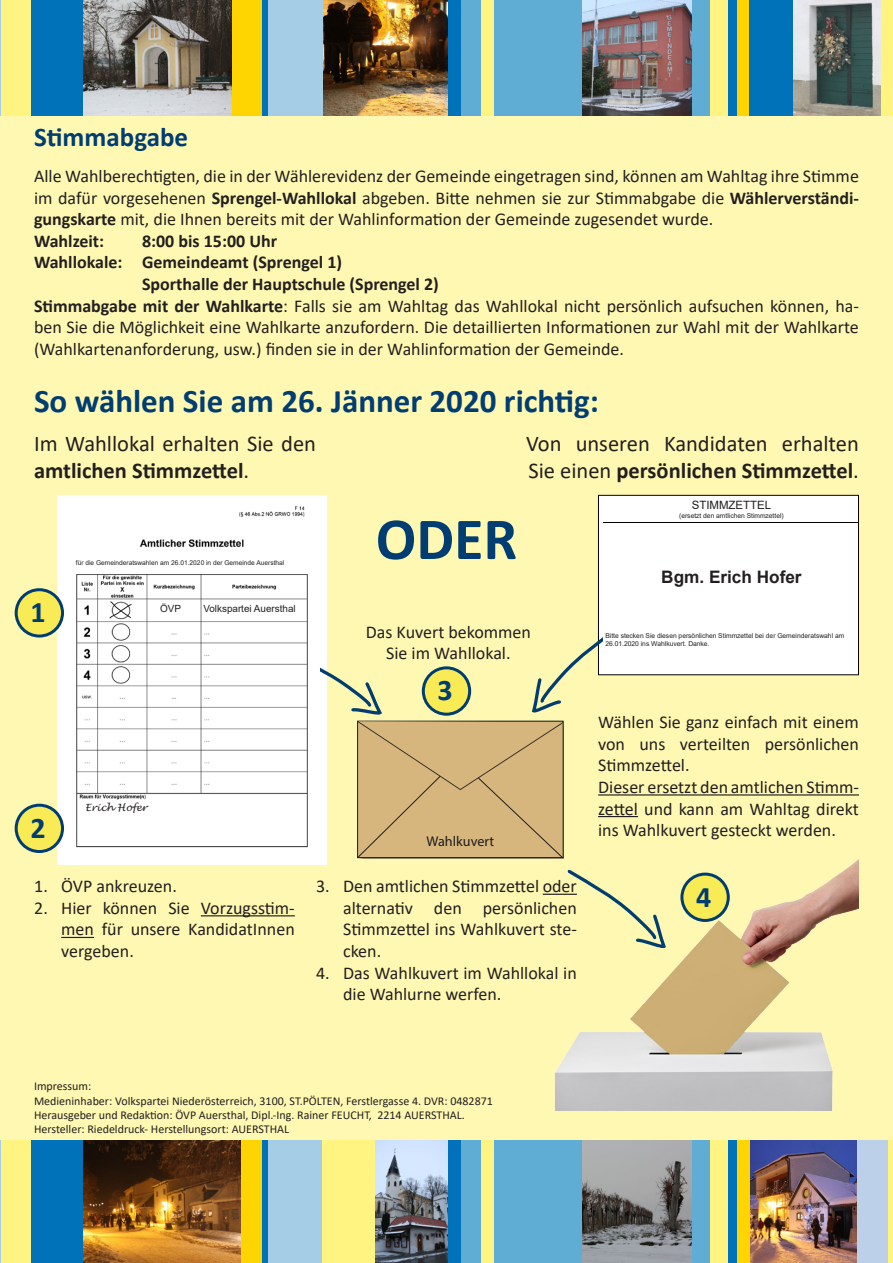
<style>
.page{position:relative;width:893px;height:1263px;background:#fff}
.page>*{position:absolute;margin:0;border:0;box-sizing:border-box;transform-origin:0 0}
.t1{font:700 60px "Calibri";color:#003d72}
.t2{font:700 33px "Calibri";color:#003d72}
.t3{font:700 30px "Calibri";color:#003d72}
.t4{font:700 27px "Calibri";color:#003d72}
.t5{font:22.5px/27px "Calibri";color:#231f20}
.t6{font:18px/21.6px "Calibri";color:#231f20;text-align:justify}
.t7{font:700 18px "Calibri";color:#231f20}
.t8{font:700 17.25px "Arial";color:#231f20}
.t9{font:14.25px "Myriad Pro";color:#1d1d1b}
.t10{font:12px "Calibri";color:#231f20}
.t11{font:11.4px "Arial";color:#231f20}
.t12{font:9.9px "Arial";color:#231f20}
.t13{font:italic 9.9px "Lucida Handwriting";color:#231f20}
.t14{font:6.75px/7.6px "Arial";color:#231f20}
.t15{font:6.6px "Arial";color:#231f20}
.s1{font-weight:700}
</style>
<div class="page">
<img style="left:750px;top:1140px;width:107px;height:123px">
<img style="left:323px;top:0;width:125px;height:116px">
<img style="left:582px;top:0;width:110px;height:116px">
<img style="left:582px;top:1140px;width:110px;height:123px">
<img style="left:794px;top:0;width:87px;height:116px">
<img style="left:83px;top:1140px;width:158px;height:123px">
<img style="left:375px;top:1140px;width:73px;height:123px">
<img style="left:83px;top:0;width:149px;height:116px">
<div style="left:1px;top:0;width:31px;height:126px;background:#fff381"></div>
<hr style="left:0;top:0;width:1px;height:127px;background:#a5cde5">
<div style="left:32px;top:0;width:51px;height:130px;background:#0072b9"></div>
<div style="left:232px;top:0;width:30px;height:127px;background:#fed500"></div>
<div style="left:737px;top:0;width:12px;height:121px;background:#fed500"></div>
<div style="left:262px;top:0;width:6px;height:125px;background:#0072b9"></div>
<div style="left:268px;top:0;width:55px;height:130px;background:#a5cde5"></div>
<div style="left:461px;top:0;width:20px;height:121px;background:#5fadd5"></div>
<div style="left:494px;top:0;width:88px;height:121px;background:#5fadd5"></div>
<div style="left:448px;top:0;width:13px;height:121px;background:#0072b9"></div>
<div style="left:481px;top:0;width:13px;height:121px;background:#fff381"></div>
<div style="left:692px;top:0;width:18px;height:121px;background:#5fadd5"></div>
<div style="left:710px;top:0;width:18px;height:121px;background:#fff381"></div>
<div style="left:881px;top:0;width:12px;height:121px;background:#fff381"></div>
<div style="left:728px;top:0;width:9px;height:121px;background:#0072b9"></div>
<div style="left:749px;top:0;width:43px;height:121px;background:#0072b9"></div>
<div style="left:1px;top:1137px;width:31px;height:126px;background:#fff381"></div>
<hr style="left:0;top:1137px;width:1px;height:126px;background:#a5cde5">
<div style="left:32px;top:1137px;width:51px;height:126px;background:#0072b9"></div>
<div style="left:241px;top:1137px;width:21px;height:126px;background:#fed500"></div>
<div style="left:736px;top:1137px;width:14px;height:126px;background:#fed500"></div>
<div style="left:262px;top:1137px;width:6px;height:126px;background:#0072b9"></div>
<div style="left:268px;top:1137px;width:55px;height:126px;background:#a5cde5"></div>
<div style="left:461px;top:1137px;width:20px;height:126px;background:#5fadd5"></div>
<div style="left:494px;top:1137px;width:88px;height:126px;background:#5fadd5"></div>
<div style="left:448px;top:1137px;width:13px;height:126px;background:#0072b9"></div>
<div style="left:481px;top:1137px;width:13px;height:126px;background:#fff381"></div>
<div style="left:323px;top:1137px;width:52px;height:126px;background:#fff381"></div>
<div style="left:692px;top:1137px;width:18px;height:126px;background:#5fadd5"></div>
<div style="left:710px;top:1137px;width:18px;height:126px;background:#fff381"></div>
<svg style="left:887px;top:1140px;width:6px;height:123px"></svg>
<div style="left:857px;top:1137px;width:30px;height:126px;background:#bcd1e9"></div>
<div style="left:728px;top:1137px;width:9px;height:126px;background:#0072b9"></div>
<div style="left:0;top:116px;width:893px;height:1024px;background:#fff8b2"></div>
<div style="left:598px;top:495px;width:260px;height:180px;background:#fff"></div>
<svg style="left:603px;top:522px;width:254px;height:1px"></svg>
<div style="left:598px;top:495px;width:261px;height:180px;border:1px solid #000"></div>
<img style="left:541px;top:858px;width:318px;height:252px">
<img style="left:58px;top:495px;width:268px;height:369px">
<div style="left:160px;top:605px;width:27px;height:11px;background:#fff"></div>
<div style="left:203px;top:605px;width:102px;height:10px;background:#fff"></div>
<div style="left:85px;top:803px;width:102px;height:10px;background:#fff"></div>
<svg style="left:109px;top:600px;width:23px;height:19px"></svg>
<div style="left:76px;top:560px;width:249px;height:13px;background:#fff"></div>
<div style="left:357px;top:721px;width:207px;height:137px;background:#d7b67e"></div>
<svg style="left:532px;top:625px;width:70px;height:87px"></svg>
<svg style="left:16px;top:590px;width:47px;height:46px"></svg>
<div style="left:15px;top:588px;width:49px;height:49px;border:3px solid #003d72;border-radius:50%"></div>
<div style="left:30px;top:600px;width:23px;height:27px;background:#f8eb55"></div>
<svg style="left:16px;top:805px;width:47px;height:46px"></svg>
<div style="left:15px;top:804px;width:49px;height:49px;border:3px solid #003d72;border-radius:50%"></div>
<div style="left:30px;top:815px;width:23px;height:28px;background:#f8eb55"></div>
<hr style="left:201px;top:915px;width:94px;height:1px;background:#231f20">
<hr style="left:61px;top:937px;width:33px;height:1px;background:#231f20">
<svg style="left:321px;top:648px;width:61px;height:67px"></svg>
<svg style="left:423px;top:668px;width:47px;height:46px"></svg>
<div style="left:422px;top:666px;width:49px;height:50px;border:3px solid #003d72;border-radius:50%"></div>
<div style="left:438px;top:678px;width:22px;height:28px;background:#f8eb55"></div>
<hr style="left:598px;top:794px;width:261px;height:1px;background:#231f20">
<hr style="left:598px;top:816px;width:40px;height:1px;background:#231f20">
<svg style="left:565px;top:869px;width:103px;height:78px"></svg>
<hr style="left:543px;top:894px;width:34px;height:1px;background:#231f20">
<svg style="left:682px;top:874px;width:46px;height:46px"></svg>
<div style="left:680px;top:872px;width:50px;height:50px;border:3px solid #003d72;border-radius:50%"></div>
<div style="left:696px;top:884px;width:23px;height:28px;background:#f8eb55"></div>
<p class="t4" style="left:34px;top:118px;width:156px">Stimmabgabe</p>
<p class="t6" style="left:34px;top:165px;width:826px">Alle Wahlberechtigten, die in der Wählerevidenz der Gemeinde eingetragen sind, können am Wahltag ihre Stimme im dafür vorgesehenen <span class="s1">Sprengel-Wahllokal</span> abgeben. Bitte nehmen sie zur Stimmabgabe die <span class="s1">Wählerverständi&shy;gungskarte</span> mit, die Ihnen bereits mit der Wahlinformation der Gemeinde zugesendet wurde.</p>
<p class="t7" style="left:34px;top:228px;width:72px">Wahlzeit:</p>
<p class="t7" style="left:142px;top:228px;width:137px">8:00 bis 15:00 Uhr</p>
<p class="t7" style="left:34px;top:250px;width:310px">Wahllokale: Gemeindeamt (Sprengel 1)</p>
<p class="t7" style="left:142px;top:271px;width:298px">Sporthalle der Hauptschule (Sprengel 2)</p>
<p class="t6" style="left:34px;top:294px;width:826px"><span class="s1">Stimmabgabe mit der Wahlkarte</span>: Falls sie am Wahltag das Wahllokal nicht persönlich aufsuchen können, ha&shy;ben Sie die Möglichkeit eine Wahlkarte anzufordern. Die detaillierten Informationen zur Wahl mit der Wahlkarte (Wahlkartenanforderung, usw.) finden sie in der Wahlinformation der Gemeinde.</p>
<p class="t2" style="left:34px;top:377px;width:566px">So wählen Sie am 26. Jänner 2020 richtig:</p>
<p class="t5" style="left:34px;top:429px;width:284px">Im Wahllokal erhalten Sie den <span class="s1">amtlichen Stimmzettel</span>.</p>
<p class="t5" style="left:526px;top:429px;width:334px">Von unseren Kandidaten erhalten<br>Sie einen <span class="s1">persönlichen Stimmzettel</span>.</p>
<p class="t3" style="left:30px;top:591px;width:17px">1</p>
<p class="t15" style="left:76px;top:558px;width:210px">für die Gemeinderatswahlen am 26.01.2020 in der Gemeinde Auersthal</p>
<p class="t12" style="left:160px;top:602px;width:22px">ÖVP</p>
<p class="t12" style="left:203px;top:602px;width:94px">Volkspartei Auersthal</p>
<p class="t1" style="left:376px;top:497px;width:143px">ODER</p>
<p class="t6" style="left:366px;top:620px;width:167px;text-align:center">Das Kuvert bekommen<br>Sie im Wahllokal.</p>
<p class="t3" style="left:438px;top:669px;width:17px">3</p>
<p class="t13" style="left:85px;top:802px;width:64px">Erich Hofer</p>
<p class="t3" style="left:30px;top:806px;width:17px">2</p>
<p class="t6" style="left:34px;top:875px;width:144px">1. ÖVP ankreuzen.</p>
<p class="t6" style="left:61px;top:896px;width:235px;text-indent:-27px">2. Hier können Sie Vorzugsstim&shy;men für unsere KandidatInnen vergeben.</p>
<p class="t9" style="left:427px;top:832px;width:69px">Wahlkuvert</p>
<p class="t6" style="left:343px;top:875px;width:235px;text-indent:-27px">3. Den amtlichen Stimmzettel oder alternativ den persönlichen Stimmzettel ins Wahlkuvert ste&shy;cken.</p>
<p class="t6" style="left:343px;top:961px;width:235px;text-indent:-27px">4. Das Wahlkuvert im Wahllokal in die Wahlurne werfen.</p>
<p class="t11" style="left:692px;top:497px;width:81px">STIMMZETTEL</p>
<p class="t14" style="left:679px;top:512px;width:106px">(ersetzt den amtlichen Stimmzettel)</p>
<p class="t8" style="left:661px;top:565px;width:142px">Bgm. Erich Hofer</p>
<p class="t14" style="left:605px;top:632px;width:240px">Bitte stecken Sie diesen persönlichen Stimmzettel bei der Gemeinderatswahl am<br>26.01.2020 ins Wahlkuvert. Danke.</p>
<p class="t6" style="left:598px;top:711px;width:262px">Wählen Sie ganz einfach mit einem von uns verteilten persönlichen Stimmzettel.</p>
<p class="t6" style="left:598px;top:776px;width:262px">Dieser ersetzt den amtlichen Stimm&shy;zettel und kann am Wahltag direkt ins Wahlkuvert gesteckt werden.</p>
<p class="t3" style="left:696px;top:875px;width:17px">4</p>
<p class="t10" style="left:34px;top:1078px;width:59px">Impressum:</p>
<p class="t10" style="left:34px;top:1092px;width:460px">Medieninhaber: Volkspartei Niederösterreich, 3100, ST.PÖLTEN, Ferstlergasse 4. DVR: 0482871</p>
<p class="t10" style="left:34px;top:1107px;width:432px">Herausgeber und Redaktion: ÖVP Auersthal, Dipl.-Ing. Rainer FEUCHT, 2214 AUERSTHAL.</p>
<p class="t10" style="left:34px;top:1121px;width:257px">Hersteller: Riedeldruck- Herstellungsort: AUERSTHAL</p>
</div>
